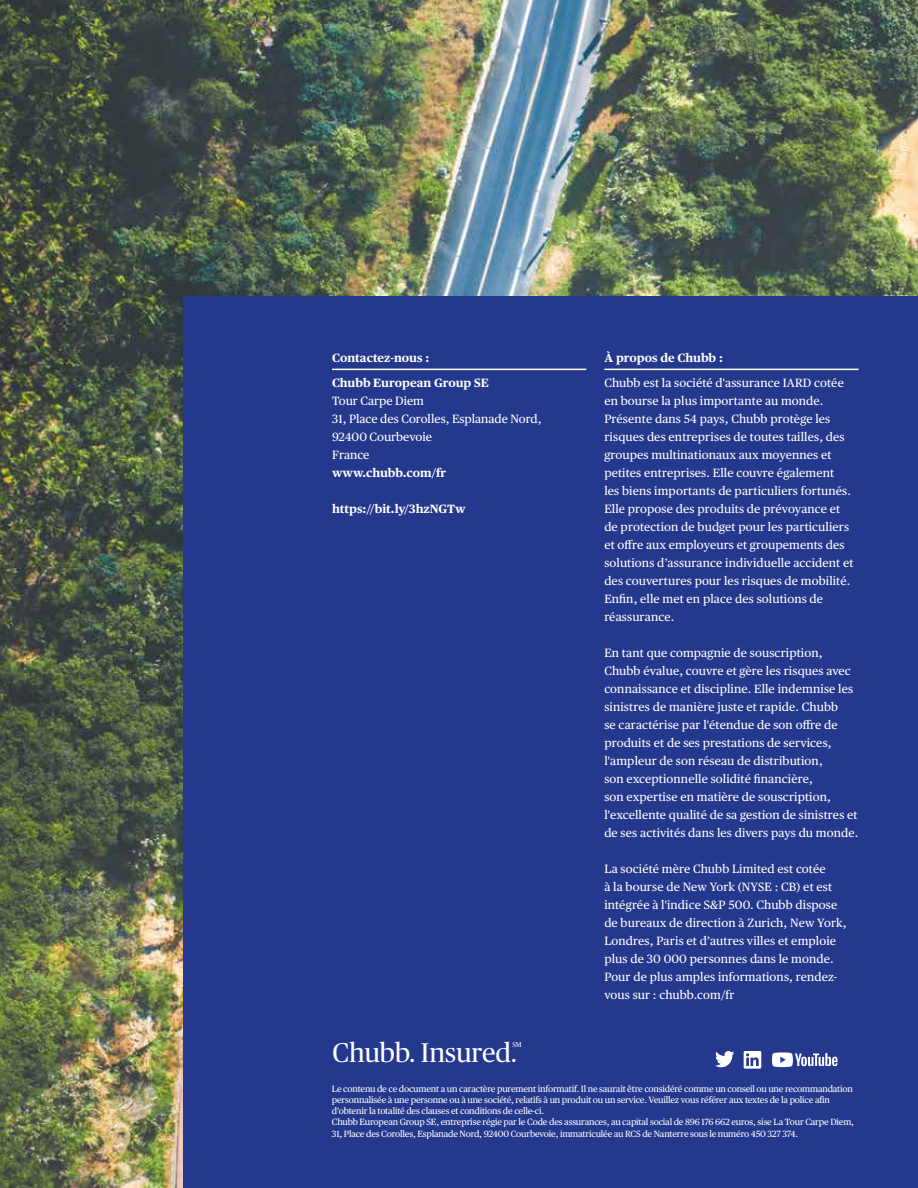
<style>
.page{position:relative;width:918px;height:1188px;background:#fff}
.page>*{position:absolute;margin:0;border:0;box-sizing:border-box;transform-origin:0 0}
.t1{font:27px "Chubb Publico";color:#fff}
.t2{font:12px/18px "Chubb Publico Text";letter-spacing:.01em;color:#fff}
.t3{font:700 12px/24.8px "Chubb Publico Text";color:#fff}
.t4{font:9px/11.2px "Chubb Publico Text";letter-spacing:-.02em;color:#fff}
.t5{font:7.05px "Chubb Publico";color:#fff}
</style>
<div class="page">
<img style="left:0;top:0;width:918px;height:1188px">
<div style="left:184px;top:297px;width:734px;height:891px;background:#24388d"></div>
<svg style="left:715px;top:1051px;width:19px;height:16px"></svg>
<hr style="left:332px;top:369px;width:254px;height:1px;background:#fff">
<hr style="left:604px;top:369px;width:255px;height:1px;background:#fff">
<svg style="left:772px;top:1052px;width:66px;height:15px"></svg>
<svg style="left:744px;top:1051px;width:19px;height:18px"></svg>
<p class="t3" style="left:332px;top:344px;width:158px">Contactez-nous :<br>Chubb European Group SE</p>
<p class="t2" style="left:332px;top:391px;width:211px">Tour Carpe Diem<br>31, Place des Corolles, Esplanade Nord,<br>92400 Courbevoie<br>France</p>
<p class="t3" style="left:332px;top:459px;width:116px">www.chubb.com/fr</p>
<p class="t3" style="left:332px;top:495px;width:135px">https://bit.ly/3hzNGTw</p>
<p class="t3" style="left:604px;top:344px;width:120px">À propos de Chubb :</p>
<p class="t2" style="left:604px;top:373px;width:251px">Chubb est la société d'assurance IARD cotée en bourse la plus importante au monde.<br>Présente dans 54 pays, Chubb protège les risques des entreprises de toutes tailles, des groupes multinationaux aux moyennes et petites entreprises. Elle couvre également<br>les biens importants de particuliers fortunés.<br>Elle propose des produits de prévoyance et de protection de budget pour les particuliers et offre aux employeurs et groupements des solutions d’assurance individuelle accident et des couvertures pour les risques de mobilité.<br>Enfin, elle met en place des solutions de réassurance.</p>
<p class="t2" style="left:604px;top:643px;width:256px">En tant que compagnie de souscription, Chubb évalue, couvre et gère les risques avec connaissance et discipline. Elle indemnise les sinistres de manière juste et rapide. Chubb<br>se caractérise par l'étendue de son offre de produits et de ses prestations de services, l'ampleur de son réseau de distribution,<br>son exceptionnelle solidité financière,<br>son expertise en matière de souscription, l'excellente qualité de sa gestion de sinistres et de ses activités dans les divers pays du monde.</p>
<p class="t2" style="left:604px;top:859px;width:244px">La société mère Chubb Limited est cotée<br>à la bourse de New York (NYSE : CB) et est intégrée à l'indice S&amp;P 500. Chubb dispose de bureaux de direction à Zurich, New York, Londres, Paris et d’autres villes et emploie plus de 30 000 personnes dans le monde.<br>Pour de plus amples informations, rendez&shy;vous sur : chubb.com/fr</p>
<h1 class="t1" style="left:333px;top:1034px;width:186px">Chubb. Insured.</h1>
<p class="t5" style="left:512px;top:1039px;width:11px">SM</p>
<p class="t4" style="left:332px;top:1082px;width:524px">Le contenu de ce document a un caractère purement informatif. Il ne saurait être considéré comme un conseil ou une recommandation personnalisée à une personne ou à une société, relatifs à un produit ou un service. Veuillez vous référer aux textes de la police afin d’obtenir la totalité des clauses et conditions de celle-ci.<br>Chubb European Group SE, entreprise régie par le Code des assurances, au capital social de 896 176 662 euros, sise La Tour Carpe Diem, 31, Place des Corolles, Esplanade Nord, 92400 Courbevoie, immatriculée au RCS de Nanterre sous le numéro 450 327 374.</p>
</div>
